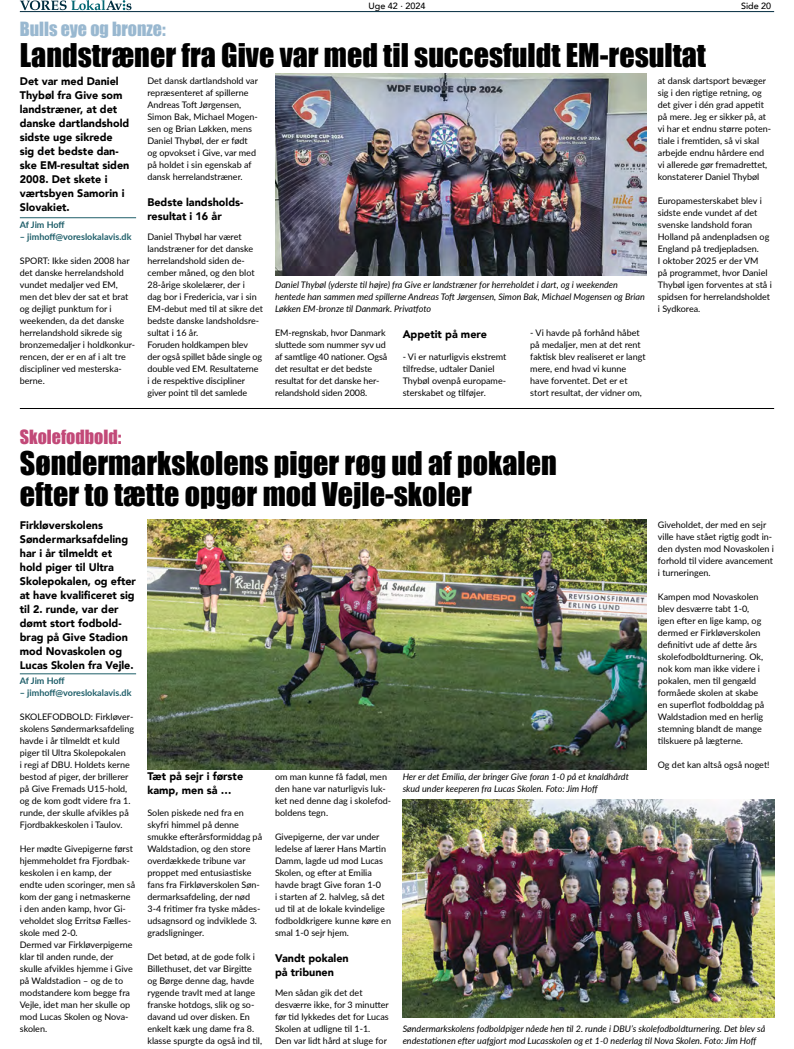
<style>
.page{position:relative;width:794px;height:1049px;background:#fff}
.page>*{position:absolute;margin:0;border:0;box-sizing:border-box;transform-origin:0 0}
.t1{font:30px/31px "Impact";color:#000}
.t2{font:18px "Impact";color:#99b8d0}
.t3{font:18px "Impact";color:#c24978}
.t4{font:900 11px/14px "Avenir";color:#000}
.t5{font:9px/12px "Lato";color:#000}
.t6{font:italic 9px/12px "Lato";color:#000}
.t7{font:700 9px "Lato";color:#1e5e69}
.t8{font:500 9px "Avenir";color:#000}
</style>
<div class="page">
<svg style="left:20px;top:0;width:111px;height:10px"></svg>
<hr style="left:20px;top:11px;width:754px;height:1px;background:#002a3e">
<hr style="left:20px;top:217px;width:116px;height:1px;background:#1e5e69">
<hr style="left:20px;top:673px;width:116px;height:1px;background:#1e5e69">
<img style="left:275px;top:74px;width:371px;height:201px">
<img style="left:147px;top:520px;width:499px;height:249px">
<img style="left:403px;top:799px;width:371px;height:218px">
<hr style="left:20px;top:408px;width:754px;height:1px;background:#000">
<p class="t8" style="left:368px;top:-2px;width:58px">Uge 42 · 2024</p>
<p class="t8" style="left:741px;top:-2px;width:32px">Side 20</p>
<h2 class="t2" style="left:20px;top:15px;width:147px">Bulls eye og bronze:</h2>
<h1 class="t1" style="left:20px;top:39px;width:688px">Landstræner fra Give var med til succesfuldt EM-resultat</h1>
<p class="t4" style="left:20px;top:74px;width:111px">Det var med Daniel<br>Thybøl fra Give som landstræner, at det danske dartlandshold sidste uge sikrede sig det bedste dan&shy;ske EM-resultat siden<br>2008. Det skete i værtsbyen Samorin i<br>Slovakiet.</p>
<p class="t7" style="left:20px;top:218px;width:46px">Af Jim Hoff</p>
<p class="t7" style="left:20px;top:230px;width:113px">– jimhoff@voreslokalavis.dk</p>
<p class="t5" style="left:20px;top:254px;width:117px">SPORT: Ikke siden 2008 har det danske herrelandshold vundet medaljer ved EM, men det blev der sat et brat og dejligt punktum for i weekenden, da det danske herrelandshold sikrede sig bronzemedaljer i holdkonkur&shy;rencen, der er en af i alt tre discipliner ved mesterska&shy;berne.</p>
<p class="t5" style="left:147px;top:74px;width:112px">Det dansk dartlandshold var repræsenteret af spillerne<br>Andreas Toft Jørgensen,<br>Simon Bak, Michael Mogen&shy;sen og Brian Løkken, mens<br>Daniel Thybøl, der er født og opvokset i Give, var med på holdet i sin egenskab af dansk herrelandstræner.</p>
<p class="t4" style="left:147px;top:195px;width:97px">Bedste landsholds&shy;resultat i 16 år</p>
<p class="t5" style="left:147px;top:230px;width:117px">Daniel Thybøl har været landstræner for det danske herrelandshold siden de&shy;cember måned, og den blot<br>28-årige skolelærer, der i<br>dag bor i Fredericia, var i sin<br>EM-debut med til at sikre det bedste danske landsholdsre&shy;sultat i 16 år.<br>Foruden holdkampen blev der også spillet både single og double ved EM. Resultaterne i de respektive discipliner giver point til det samlede</p>
<p class="t6" style="left:275px;top:278px;width:371px">Daniel Thybøl (yderste til højre) fra Give er landstræner for herreholdet i dart, og i weekenden hentede han sammen med spillerne Andreas Toft Jørgensen, Simon Bak, Michael Mogensen og Brian<br>Løkken EM-bronze til Danmark. Privatfoto</p>
<p class="t5" style="left:275px;top:326px;width:114px">EM-regnskab, hvor Danmark sluttede som nummer syv ud af samtlige 40 nationer. Også det resultat er det bedste resultat for det danske her&shy;relandshold siden 2008.</p>
<p class="t4" style="left:403px;top:326px;width:86px">Appetit på mere</p>
<p class="t5" style="left:403px;top:350px;width:105px">- Vi er naturligvis ekstremt tilfredse, udtaler Daniel<br>Thybøl ovenpå europame&shy;sterskabet og tilføjer.</p>
<p class="t5" style="left:530px;top:326px;width:117px">- Vi havde på forhånd håbet på medaljer, men at det rent faktisk blev realiseret er langt mere, end hvad vi kunne have forventet. Det er et stort resultat, der vidner om,</p>
<p class="t5" style="left:658px;top:74px;width:115px">at dansk dartsport bevæger sig i den rigtige retning, og det giver i dén grad appetit på mere. Jeg er sikker på, at vi har et endnu større poten&shy;tiale i fremtiden, så vi skal arbejde endnu hårdere end vi allerede gør fremadrettet, konstaterer Daniel Thybøl</p>
<p class="t5" style="left:658px;top:194px;width:115px">Europamesterskabet blev i sidste ende vundet af det svenske landshold foran<br>Holland på andenpladsen og<br>England på tredjepladsen.<br>I oktober 2025 er der VM<br>på programmet, hvor Daniel<br>Thybøl igen forventes at stå i spidsen for herrelandsholdet i Sydkorea.</p>
<h2 class="t3" style="left:20px;top:423px;width:103px">Skolefodbold:</h2>
<h1 class="t1" style="left:20px;top:447px;width:538px">Søndermarkskolens piger røg ud af pokalen efter to tætte opgør mod Vejle-skoler</h1>
<p class="t4" style="left:20px;top:517px;width:118px">Firkløverskolens<br>Søndermarksafdeling har i år tilmeldt et hold piger til Ultra<br>Skolepokalen, og efter at have kvalificeret sig til 2. runde, var der dømt stort fodbold&shy;brag på Give Stadion mod Novaskolen og<br>Lucas Skolen fra Vejle.</p>
<p class="t7" style="left:20px;top:674px;width:46px">Af Jim Hoff</p>
<p class="t7" style="left:20px;top:686px;width:113px">– jimhoff@voreslokalavis.dk</p>
<p class="t5" style="left:20px;top:710px;width:116px">SKOLEFODBOLD: Firkløver&shy;skolens Søndermarksafdeling havde i år tilmeldt et kuld piger til Ultra Skolepokalen<br>i regi af DBU. Holdets kerne bestod af piger, der brillerer på Give Fremads U15-hold, og de kom godt videre fra 1. runde, der skulle afvikles på<br>Fjordbakkeskolen i Taulov.</p>
<p class="t5" style="left:20px;top:842px;width:117px">Her mødte Givepigerne først hjemmeholdet fra Fjordbak&shy;keskolen i en kamp, der endte uden scoringer, men så kom der gang i netmaskerne<br>i den anden kamp, hvor Gi&shy;veholdet slog Erritsø Fælles&shy;skole med 2-0.<br>Dermed var Firkløverpigerne klar til anden runde, der skulle afvikles hjemme i Give på Waldstadion – og de to modstandere kom begge fra<br>Vejle, idet man her skulle op mod Lucas Skolen og Nova&shy;skolen.</p>
<p class="t4" style="left:147px;top:769px;width:97px">Tæt på sejr i første kamp, men så …</p>
<p class="t5" style="left:147px;top:806px;width:116px">Solen piskede ned fra en skyfri himmel på denne smukke efterårsformiddag på<br>Waldstadion, og den store overdækkede tribune var proppet med entusiastiske fans fra Firkløverskolen Søn&shy;dermarksafdeling, der nød<br>3-4 fritimer fra tyske mådes&shy;udsagnsord og indviklede 3. gradsligninger.</p>
<p class="t5" style="left:147px;top:950px;width:116px">Det betød, at de gode folk i<br>Billethuset, det var Birgitte og Børge denne dag, havde rygende travlt med at lange franske hotdogs, slik og so&shy;davand ud over disken. En enkelt kæk ung dame fra 8. klasse spurgte da også ind til,</p>
<p class="t5" style="left:275px;top:770px;width:118px">om man kunne få fadøl, men den hane var naturligvis luk&shy;ket ned denne dag i skolefod&shy;boldens tegn.</p>
<p class="t5" style="left:275px;top:830px;width:117px">Givepigerne, der var under ledelse af lærer Hans Martin<br>Damm, lagde ud mod Lucas<br>Skolen, og efter at Emilia havde bragt Give foran 1-0<br>i starten af 2. halvleg, så det ud til at de lokale kvindelige fodboldkrigere kunne køre en smal 1-0 sejr hjem.</p>
<p class="t4" style="left:275px;top:951px;width:75px">Vandt pokalen på tribunen</p>
<p class="t5" style="left:275px;top:986px;width:115px">Men sådan gik det det desværre ikke, for 3 minutter før tid lykkedes det for Lucas<br>Skolen at udligne til 1-1.<br>Den var lidt hård at sluge for</p>
<p class="t6" style="left:403px;top:770px;width:228px">Her er det Emilia, der bringer Give foran 1-0 på et knaldhårdt skud under keeperen fra Lucas Skolen. Foto: Jim Hoff</p>
<p class="t5" style="left:658px;top:518px;width:118px">Giveholdet, der med en sejr ville have stået rigtig godt in&shy;den dysten mod Novaskolen i forhold til videre avancement i turneringen.</p>
<p class="t5" style="left:658px;top:590px;width:108px">Kampen mod Novaskolen blev desværre tabt 1-0, igen efter en lige kamp, og dermed er Firkløverskolen definitivt ude af dette års skolefodboldturnering. Ok, nok kom man ikke videre i pokalen, men til gengæld formåede skolen at skabe en superflot fodbolddag på<br>Waldstadion med en herlig stemning blandt de mange tilskuere på lægterne.</p>
<p class="t5" style="left:658px;top:758px;width:113px">Og det kan altså også noget!</p>
<p class="t6" style="left:403px;top:1022px;width:364px">Søndermarkskolens fodboldpiger nåede hen til 2. runde i DBU’s skolefodboldturnering. Det blev så endestationen efter uafgjort mod Lucasskolen og et 1-0 nederlag til Nova Skolen. Foto: Jim Hoff</p>
</div>
